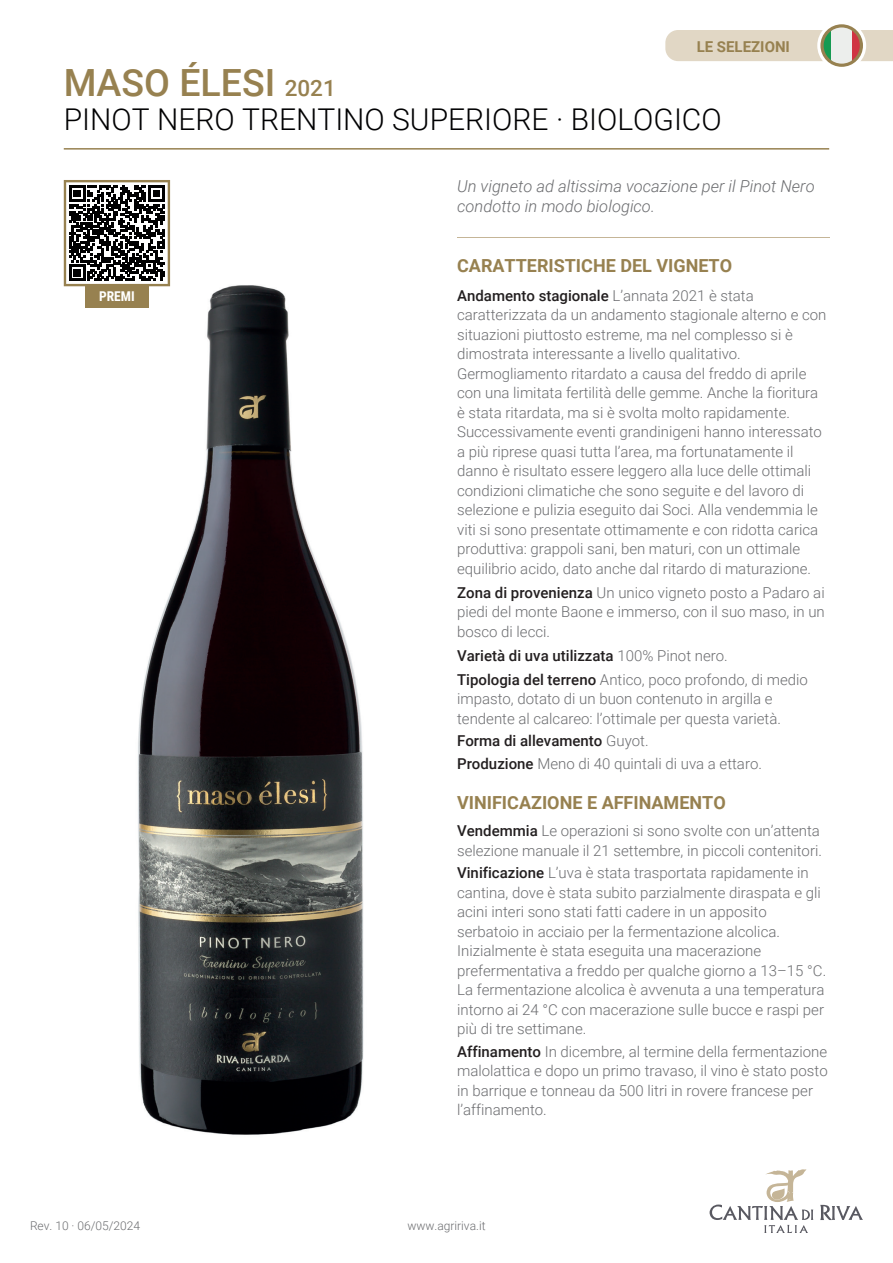
<style>
.page{position:relative;width:893px;height:1263px;background:#fff}
.page>*{position:absolute;margin:0;border:0;box-sizing:border-box;transform-origin:0 0}
.t1{font:500 37.5px "Roboto";color:#978150}
.t2{font:300 30px "Roboto";color:#000002}
.t3{font:700 18px "Roboto";color:#978150}
.t4{font:italic 300 16.5px/19.5px "Roboto";color:#6c6d70}
.t5{font:300 15px/19.5px "Roboto";color:#6c6d70}
.t6{font:500 15px/24px "Roboto";color:#231f20}
.t7{font:700 15px "Roboto";color:#978150}
.t8{font:700 13.5px "Roboto Condensed";color:#fff}
.t9{font:300 12px "Roboto";color:#6c6d70}
.s1{font-size:22.5px}
.s2{font-weight:500;color:#231f20}
.s3{font-weight:300;color:#6c6d70}
</style>
<div class="page">
<hr style="left:64px;top:148px;width:765px;height:2px;background:#978150">
<svg style="left:710px;top:1169px;width:153px;height:64px"></svg>
<hr style="left:457px;top:237px;width:372px;height:1px;background:#c5b597">
<img style="left:138px;top:270px;width:226px;height:865px">
<img style="left:229px;top:985px;width:50px;height:12px">
<svg style="left:64px;top:180px;width:106px;height:106px"></svg>
<div style="left:85px;top:286px;width:64px;height:22px;background:#978150"></div>
<div style="left:665px;top:30px;width:228px;height:31px;background:#e1d7c5"></div>
<div style="left:817px;top:21px;width:49px;height:49px;background:#fff;border-radius:50%"></div>
<svg style="left:820px;top:24px;width:43px;height:43px"></svg>
<svg style="left:824px;top:27px;width:7px;height:37px"></svg>
<div style="left:831px;top:27px;width:21px;height:37px;background:#eceeec"></div>
<svg style="left:852px;top:27px;width:8px;height:37px"></svg>
<p class="t7" style="left:697px;top:36px;width:95px">LE SELEZIONI</p>
<h1 class="t1" style="left:64px;top:56px;width:274px">MASO ÉLESI <span class="s1">2021</span></h1>
<h2 class="t2" style="left:64px;top:99px;width:659px">PINOT NERO TRENTINO SUPERIORE · BIOLOGICO</h2>
<p class="t8" style="left:99px;top:287px;width:37px">PREMI</p>
<p class="t9" style="left:30px;top:1217px;width:112px">Rev. 10 · 06/05/2024</p>
<p class="t4" style="left:457px;top:176px;width:359px">Un vigneto ad altissima vocazione per il Pinot Nero condotto in modo biologico.</p>
<p class="t3" style="left:457px;top:253px;width:276px">CARATTERISTICHE DEL VIGNETO</p>
<p class="t5" style="left:457px;top:285px;width:371px"><span class="s2">Andamento stagionale</span> L’annata 2021 è stata caratterizzata da un andamento stagionale alterno e con situazioni piuttosto estreme, ma nel complesso si è dimostrata interessante a livello qualitativo.<br>Germogliamento ritardato a causa del freddo di aprile con una limitata fertilità delle gemme. Anche la fioritura è stata ritardata, ma si è svolta molto rapidamente.<br>Successivamente eventi grandinigeni hanno interessato a più riprese quasi tutta l’area, ma fortunatamente il danno è risultato essere leggero alla luce delle ottimali condizioni climatiche che sono seguite e del lavoro di selezione e pulizia eseguito dai Soci. Alla vendemmia le viti si sono presentate ottimamente e con ridotta carica produttiva: grappoli sani, ben maturi, con un ottimale equilibrio acido, dato anche dal ritardo di maturazione.</p>
<p class="t5" style="left:457px;top:582px;width:369px;text-align:justify"><span class="s2">Zona di provenienza</span> Un unico vigneto posto a Padaro ai piedi del monte Baone e immerso, con il suo maso, in un bosco di lecci.</p>
<p class="t6" style="left:457px;top:643px;width:352px">Varietà di uva utilizzata <span class="s3">100% Pinot nero.<br></span>Tipologia del terreno <span class="s3">Antico, poco profondo, di medio</span></p>
<p class="t5" style="left:457px;top:689px;width:325px">impasto, dotato di un buon contenuto in argilla e tendente al calcareo: l’ottimale per questa varietà.</p>
<p class="t5" style="left:457px;top:729px;width:306px;line-height:22.5px"><span class="s2">Forma di allevamento</span> Guyot.<br><span class="s2">Produzione</span> Meno di 40 quintali di uva a ettaro.</p>
<p class="t3" style="left:457px;top:790px;width:270px">VINIFICAZIONE E AFFINAMENTO</p>
<p class="t5" style="left:457px;top:821px;width:366px"><span class="s2">Vendemmia</span> Le operazioni si sono svolte con un’attenta selezione manuale il 21 settembre, in piccoli contenitori.</p>
<p class="t5" style="left:457px;top:863px;width:371px"><span class="s2">Vinificazione</span> L’uva è stata trasportata rapidamente in cantina, dove è stata subito parzialmente diraspata e gli acini interi sono stati fatti cadere in un apposito serbatoio in acciaio per la fermentazione alcolica.<br>Inizialmente è stata eseguita una macerazione prefermentativa a freddo per qualche giorno a 13–15 °C.<br>La fermentazione alcolica è avvenuta a una temperatura intorno ai 24 °C con macerazione sulle bucce e raspi per più di tre settimane.</p>
<p class="t5" style="left:457px;top:1041px;width:372px"><span class="s2">Affinamento</span> In dicembre, al termine della fermentazione malolattica e dopo un primo travaso, il vino è stato posto in barrique e tonneau da 500 litri in rovere francese per l’affinamento.</p>
<p class="t9" style="left:407px;top:1217px;width:80px">www.agririva.it</p>
</div>
